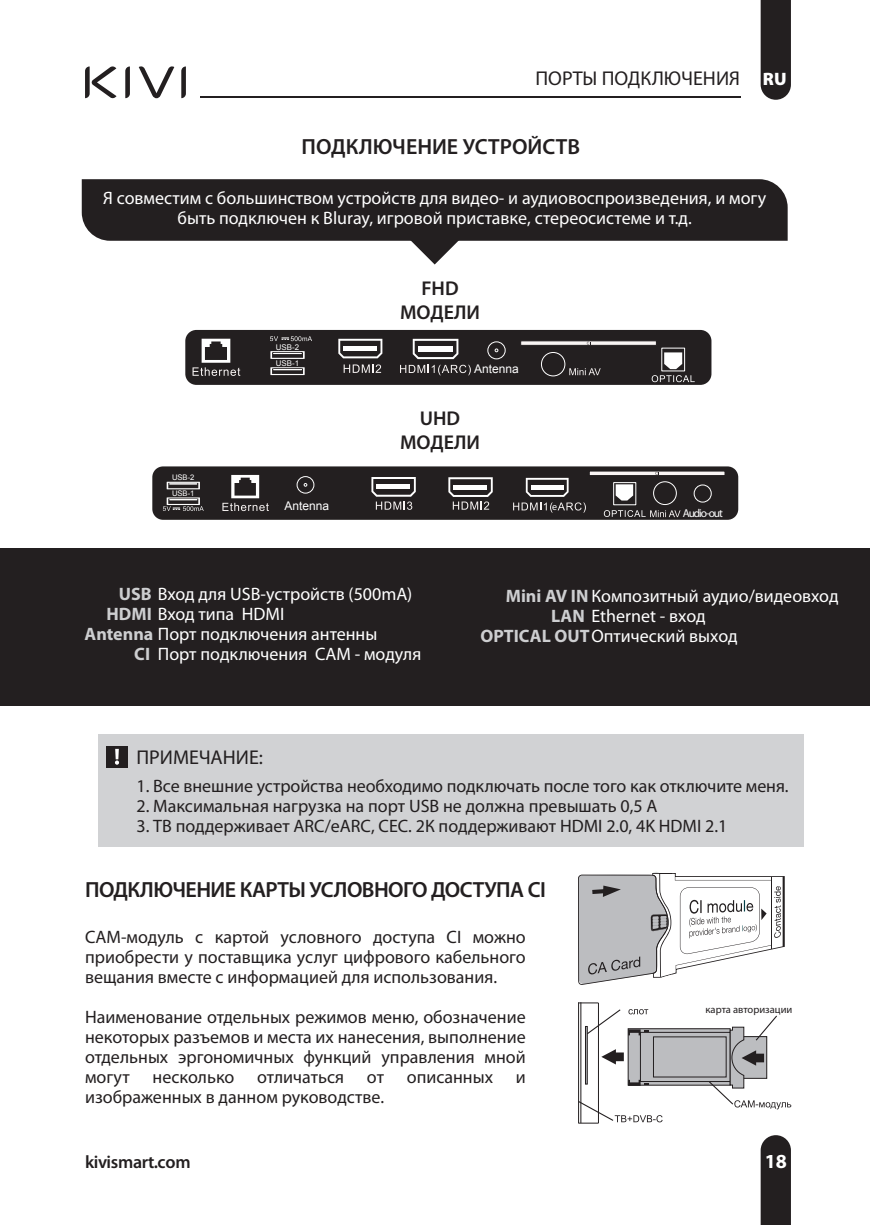
<style>
.page{position:relative;width:876px;height:1225px;background:#fff}
.page>*{position:absolute;margin:0;border:0;box-sizing:border-box;transform-origin:0 0}
.t1{font:600 22px "Myriad Pro";letter-spacing:-.025em;color:#231f20}
.t2{font:600 22px "Myriad Pro";color:#231f20}
.t3{font:20px "Myriad Pro";color:#231f20}
.t4{font:600 20px/24px "Myriad Pro";color:#231f20;text-align:center}
.t5{font:700 20px "Myriad Pro";color:#fff}
.t6{font:18px/20px "Myriad Pro";color:#231f20;text-align:justify}
.t7{font:18px/20px "Myriad Pro";color:#fff;text-align:center}
.t8{font:600 18px "Myriad Pro";letter-spacing:-.02em;color:#231f20}
.t9{font:12px "Arial";color:#fff}
.t10{font:11.4px "Myriad Pro";letter-spacing:-.1em;color:#fff}
.t11{font:10.6px "Myriad Pro";color:#231f20}
.t12{font:10px "Myriad Pro";color:#fff}
.t13{font:7.8px/16.2px "Arial";color:#fff}
.t14{font:7.6px/15.8px "Arial";color:#fff}
.s1{font-weight:900;font-size:18px;color:#fff}
.s2{font-weight:700;color:#cdced0}
</style>
<div class="page">
<div style="left:82px;top:179px;width:706px;height:62px;background:#231f20"></div>
<svg style="left:400px;top:230px;width:69px;height:34px"></svg>
<div style="left:0;top:548px;width:870px;height:158px;background:#231f20"></div>
<hr style="left:783px;top:876px;width:2px;height:71px;background:#231f20">
<svg style="left:578px;top:873px;width:206px;height:112px"></svg>
<div style="left:98px;top:734px;width:706px;height:112px;background:#d1d2d4"></div>
<svg style="left:578px;top:1002px;width:213px;height:122px"></svg>
<div style="left:106px;top:746px;width:22px;height:21px;background:#231f20"></div>
<svg style="left:115px;top:749px;width:4px;height:10px"></svg>
<svg style="left:115px;top:760px;width:4px;height:4px"></svg>
<svg style="left:185px;top:330px;width:526px;height:55px;background:#3b3738"></svg>
<svg style="left:152px;top:466px;width:586px;height:54px;background:#3d393a"></svg>
<div style="left:694px;top:485px;width:17px;height:17px;border:1px solid #fff;border-radius:50%"></div>
<svg style="left:125px;top:66px;width:5px;height:32px"></svg>
<svg style="left:181px;top:66px;width:5px;height:32px"></svg>
<svg style="left:139px;top:66px;width:35px;height:32px"></svg>
<svg style="left:85px;top:66px;width:32px;height:32px"></svg>
<hr style="left:200px;top:97px;width:540px;height:1px;background:#231f20">
<div style="left:761px;top:0;width:30px;height:100px;background:#231f20"></div>
<svg style="left:761px;top:1135px;width:30px;height:90px;background:#2b2728"></svg>
<p class="t3" style="left:535px;top:66px;width:253px">ПОРТЫ ПОДКЛЮЧЕНИЯ <span class="s1">RU</span></p>
<p class="t2" style="left:302px;top:133px;width:280px">ПОДКЛЮЧЕНИЕ УСТРОЙСТВ</p>
<p class="t7" style="left:103px;top:188px;width:664px">Я совместим с большинством устройств для видео- и аудиовоспроизведения, и могу быть подключен к Bluray, игровой приставке, стереосистеме и т.д.</p>
<p class="t14" style="left:172px;top:470px;width:24px">USB-2<br>USB-1</p>
<p class="t13" style="left:276px;top:339px;width:25px">USB-2<br>USB-1</p>
<p class="t4" style="left:400px;top:276px;width:82px">FHD<br>МОДЕЛИ</p>
<p class="t9" style="left:474px;top:361px;width:46px">Antenna</p>
<p class="t4" style="left:400px;top:405px;width:82px">UHD<br>МОДЕЛИ</p>
<p class="t9" style="left:284px;top:497px;width:46px">Antenna</p>
<p class="t12" style="left:552px;top:501px;width:7px">e</p>
<p class="t10" style="left:683px;top:507px;width:41px">Audio-out</p>
<p class="t7" style="left:119px;top:584px;width:295px"><span class="s2">USB</span> Вход для USB-устройств (500mA)</p>
<p class="t7" style="left:107px;top:604px;width:179px"><span class="s2">HDMI</span> Вход типа HDMI</p>
<p class="t7" style="left:85px;top:624px;width:294px"><span class="s2">Antenna</span> Порт подключения антенны</p>
<p class="t7" style="left:134px;top:644px;width:289px"><span class="s2">CI</span> Порт подключения CAM - модуля</p>
<p class="t7" style="left:506px;top:585px;width:334px"><span class="s2">Mini AV IN</span> Композитный аудио/видеовход</p>
<p class="t7" style="left:551px;top:605px;width:156px"><span class="s2">LAN</span> Ethernet - вход</p>
<p class="t7" style="left:481px;top:625px;width:259px"><span class="s2">OPTICAL OUT</span>Оптический выход</p>
<p class="t3" style="left:136px;top:746px;width:128px">ПРИМЕЧАНИЕ:</p>
<p class="t6" style="left:136px;top:776px;width:654px">1. Все внешние устройства необходимо подключать после того как отключите меня.</p>
<p class="t6" style="left:136px;top:796px;width:523px">2. Максимальная нагрузка на порт USB не должна превышать 0,5 А</p>
<p class="t6" style="left:136px;top:816px;width:592px">3. ТВ поддерживает ARC/eARC, CEC. 2К поддерживают HDMI 2.0, 4K HDMI 2.1</p>
<p class="t1" style="left:85px;top:875px;width:462px">ПОДКЛЮЧЕНИЕ КАРТЫ УСЛОВНОГО ДОСТУПА CI</p>
<p class="t6" style="left:85px;top:927px;width:442px">САМ-модуль с картой условного доступа CI можно приобрести у поставщика услуг цифрового кабельного вещания вместе с информацией для использования.</p>
<p class="t6" style="left:85px;top:1007px;width:442px">Наименование отдельных режимов меню, обозначение некоторых разъемов и места их нанесения, выполнение отдельных эргономичных функций управления мной могут</p>
<p class="t6" style="left:153px;top:1067px;width:83px">несколько</p>
<p class="t6" style="left:257px;top:1067px;width:88px">отличаться</p>
<p class="t6" style="left:367px;top:1067px;width:19px">от</p>
<p class="t6" style="left:407px;top:1067px;width:88px">описанных</p>
<p class="t6" style="left:516px;top:1067px;width:11px">и</p>
<p class="t6" style="left:85px;top:1087px;width:301px">изображенных в данном руководстве.</p>
<p class="t11" style="left:705px;top:1002px;width:88px">карта авторизации</p>
<p class="t8" style="left:85px;top:1151px;width:107px">kivismart.com</p>
<p class="t5" style="left:765px;top:1148px;width:24px">18</p>
</div>
